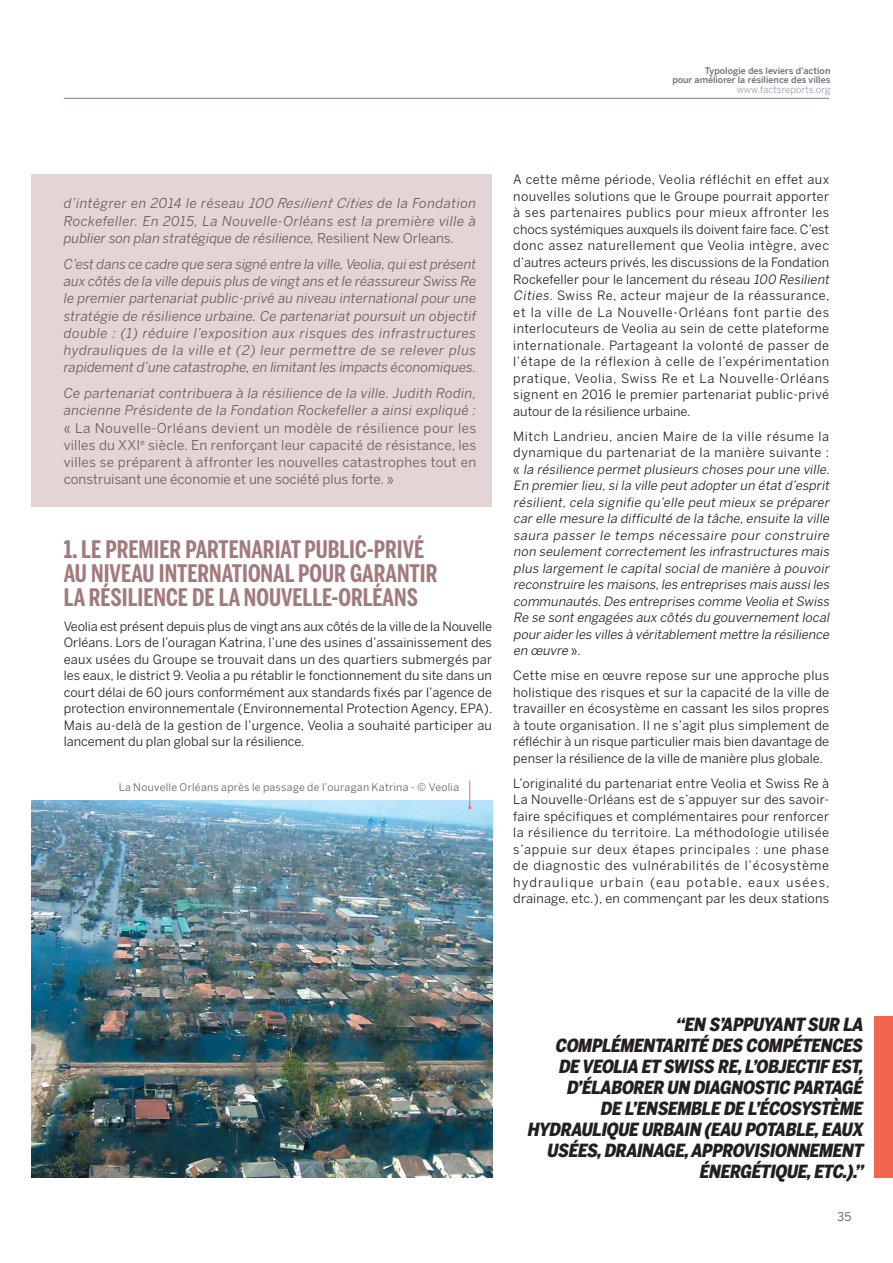
<style>
.page{position:relative;width:893px;height:1263px;background:#fff}
.page>*{position:absolute;margin:0;border:0;box-sizing:border-box;transform-origin:0 0}
.t1{font:700 24px/24px "Benton Sans Comp";color:#a37a7c}
.t2{font:italic 900 18px/21px "Benton Sans Cond";letter-spacing:-.02em;color:#231f20;text-align:right}
.t3{font:italic 13.5px/17.2px "Benton Sans";letter-spacing:.015em;color:#6b585e;text-align:justify}
.t4{font:13.5px/17.2px "Benton Sans";color:#6b585e;text-align:justify}
.t5{font:12.75px/16.5px "Benton Sans";letter-spacing:.025em;color:#231f20;text-align:justify}
.t6{font:italic 12.75px/16.5px "Benton Sans";color:#231f20}
.t7{font:12px "Benton Sans";color:#6d6e70}
.t8{font:10.5px "Benton Sans";letter-spacing:.03em;color:#6b585e}
.t9{font:300 9.75px "Benton Sans";color:#738196}
.t10{font:500 9px/9px "Benton Sans";color:#6d6e70;text-align:right}
.s1{font-style:normal}
.s2{font-style:italic}
</style>
<div class="page">
<div style="left:32px;top:174px;width:460px;height:333px;background:#e3d5d6"></div>
<div style="left:874px;top:1017px;width:19px;height:161px;background:#f26650"></div>
<img style="left:32px;top:800px;width:460px;height:378px">
<svg style="left:468px;top:781px;width:3px;height:28px"></svg>
<hr style="left:64px;top:98px;width:765px;height:1px;background:#738196">
<p class="t10" style="left:672px;top:68px;width:160px">Typologie des leviers d’action<br>pour améliorer la résilience des villes</p>
<p class="t9" style="left:737px;top:86px;width:95px">www.factsreports.org</p>
<p class="t3" style="left:64px;top:196px;width:414px">d’intégrer en 2014 le réseau 100 Resilient Cities de la Fondation Rockefeller. En 2015, La Nouvelle-Orléans est la première ville à publier son plan stratégique de résilience, <span class="s1">Resilient New Orleans.</span></p>
<p class="t3" style="left:64px;top:256px;width:414px">C’est dans ce cadre que sera signé entre la ville, Veolia, qui est présent aux côtés de la ville depuis plus de vingt ans et le réassureur Swiss Re le premier partenariat public-privé au niveau international pour une stratégie de résilience urbaine. Ce partenariat poursuit un objectif double : (1) réduire l’exposition aux risques des infrastructures hydrauliques de la ville et (2) leur permettre de se relever plus rapidement d’une catastrophe, en limitant les impacts économiques.</p>
<p class="t3" style="left:64px;top:386px;width:414px">Ce partenariat contribuera à la résilience de la ville. Judith Rodin, ancienne Présidente de la Fondation Rockefeller a ainsi expliqué :</p>
<p class="t4" style="left:64px;top:420px;width:414px">« La Nouvelle-Orléans devient un modèle de résilience pour les villes du XXI<sup>e</sup> siècle. En renforçant leur capacité de résistance, les villes se préparent à affronter les nouvelles catastrophes tout en construisant une économie et une société plus forte. »</p>
<h1 class="t1" style="left:64px;top:539px;width:375px">1. LE PREMIER PARTENARIAT PUBLIC-PRIVÉ<br>AU NIVEAU INTERNATIONAL POUR GARANTIR<br>LA RÉSILIENCE DE LA NOUVELLE-ORLÉANS</h1>
<p class="t5" style="left:64px;top:619px;width:430px">Veolia est présent depuis plus de vingt ans aux côtés de la ville de la Nouvelle Orléans. Lors de l’ouragan Katrina, l’une des usines d’assainissement des eaux usées du Groupe se trouvait dans un des quartiers submergés par les eaux, le district 9. Veolia a pu rétablir le fonctionnement du site dans un court délai de 60 jours conformément aux standards fixés par l’agence de protection environnementale (Environnemental Protection Agency, EPA).<br>Mais au-delà de la gestion de l’urgence, Veolia a souhaité participer au lancement du plan global sur la résilience.</p>
<p class="t8" style="left:119px;top:783px;width:342px">La Nouvelle Orléans après le passage de l’ouragan Katrina - © Veolia</p>
<p class="t5" style="left:513px;top:173px;width:319px;text-align:left">A cette même période, Veolia réfléchit en effet aux nouvelles solutions que le Groupe pourrait apporter à ses partenaires publics pour mieux affronter les chocs systémiques auxquels ils doivent faire face. C’est donc assez naturellement que Veolia intègre, avec d’autres acteurs privés, les discussions de la Fondation Rockefeller pour le lancement du réseau <span class="s2">100 Resilient Cities</span>. Swiss Re, acteur majeur de la réassurance, et la ville de La Nouvelle-Orléans font partie des interlocuteurs de Veolia au sein de cette plateforme internationale. Partageant la volonté de passer de l’étape de la réflexion à celle de l’expérimentation pratique, Veolia, Swiss Re et La Nouvelle-Orléans signent en 2016 le premier partenariat public-privé autour de la résilience urbaine.</p>
<p class="t6" style="left:513px;top:429px;width:320px"><span class="s1">Mitch Landrieu, ancien Maire de la ville résume la dynamique du partenariat de la manière suivante : «</span> la résilience permet plusieurs choses pour une ville.<br>En premier lieu,si la ville peut adopter un état d’esprit résilient, cela signifie qu’elle peut mieux se préparer car elle mesure la difficulté de la tâche,ensuite la ville saura passer le temps nécessaire pour construire non seulement correctement les infrastructures mais plus largement le capital social de manière à pouvoir reconstruire les maisons,les entreprises mais aussiles communautés.Des entreprises comme Veolia et Swiss Re se sont engagées aux côtés du gouvernement local pour aider les villes à véritablement mettre la résilience en œuvre <span class="s1">» .</span></p>
<p class="t5" style="left:513px;top:668px;width:317px">Cette mise en œuvre repose sur une approche plus holistique des risques et sur la capacité de la ville de travailler en écosystème en cassant les silos propres à toute organisation. Il ne s’agit plus simplement de réfléchir à un risque particulier mais bien davantage de penser la résilience de la ville de manière plus globale.</p>
<p class="t5" style="left:513px;top:776px;width:318px">L’originalité du partenariat entre Veolia et Swiss Re à La Nouvelle-Orléans est de s’appuyer sur des savoir&shy;faire spécifiques et complémentaires pour renforcer la résilience du territoire. La méthodologie utilisée s’appuie sur deux étapes principales : une phase de diagnostic des vulnérabilités de l’écosystème hydraulique urbain (eau potable, eaux usées, drainage, etc.), en commençant par les deux stations</p>
<p class="t2" style="left:527px;top:1015px;width:341px">“EN S’APPUYANT SUR LA<br>COMPLÉMENTARITÉ DES COMPÉTENCES<br>DE VEOLIA ET SWISS RE,L’OBJECTIF EST,<br>D’ÉLABORER UN DIAGNOSTIC PARTAGÉ<br>DE L’ENSEMBLE DE L’ÉCOSYSTÈME<br>HYDRAULIQUE URBAIN (EAU POTABLE,EAUX<br>USÉES,DRAINAGE,APPROVISIONNEMENT<br>ÉNERGÉTIQUE,ETC.).”</p>
<p class="t7" style="left:837px;top:1212px;width:16px">35</p>
</div>
